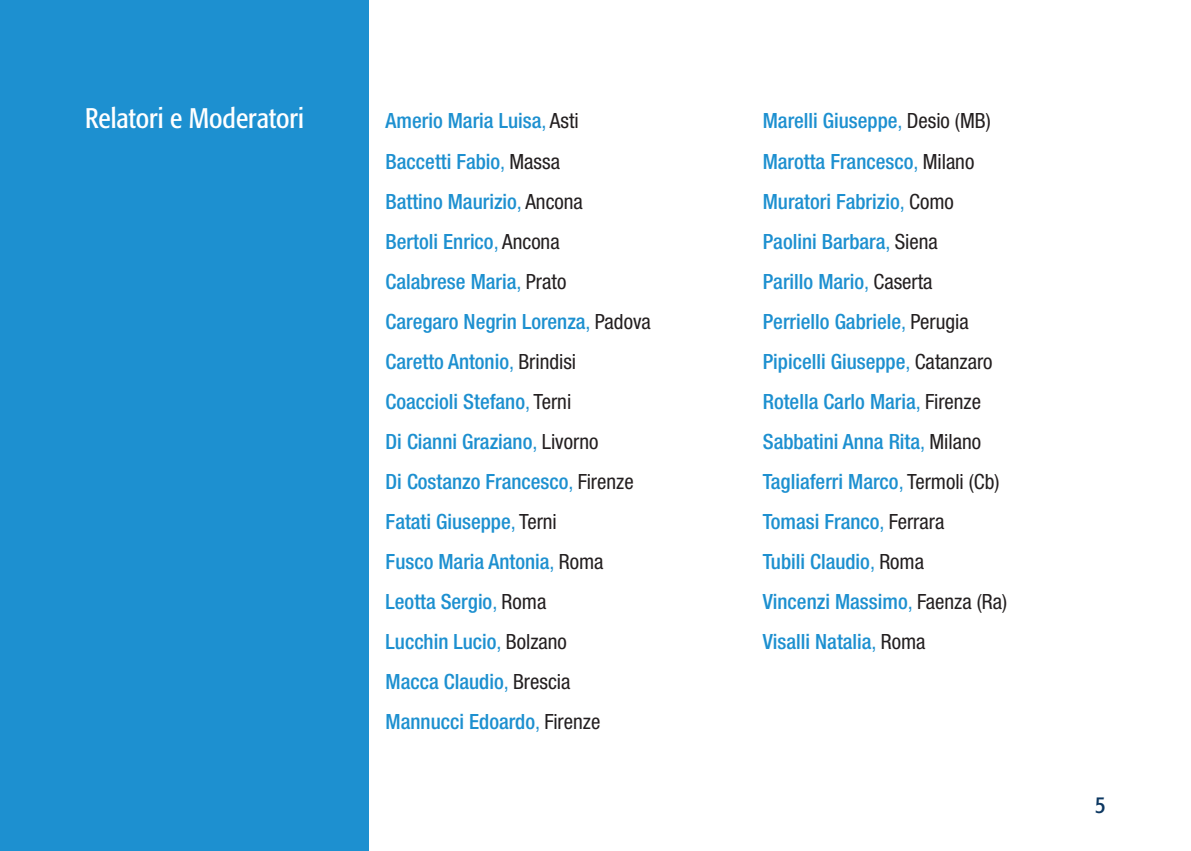
<style>
.page{position:relative;width:1191px;height:851px;background:#fff}
.page>*{position:absolute;margin:0;border:0;box-sizing:border-box;transform-origin:0 0}
.t1{font:condensed 28px "Formata";color:#fff}
.t2{font:condensed 24px "Formata";color:#0c3761}
.t3{font:500 condensed 21px/40px "Helvetica Neue";color:#1d90d0}
.s1{font-weight:400}
.s2{font-weight:400;color:#231f20}
</style>
<div class="page">
<div style="left:0;top:0;width:369px;height:850px;background:#1d90d0"></div>
<h1 class="t1" style="left:85px;top:106px;width:220px">Relatori e Moderatori</h1>
<p class="t3" style="left:386px;top:103px;width:267px">Amerio Maria Luisa<span class="s1">,</span> <span class="s2">Asti<br></span>Baccetti Fabio<span class="s1">,</span> <span class="s2">Massa<br></span>Battino Maurizio<span class="s1">,</span> <span class="s2">Ancona<br></span>Bertoli Enrico<span class="s1">,</span> <span class="s2">Ancona<br></span>Calabrese Maria<span class="s1">,</span> <span class="s2">Prato<br></span>Caregaro Negrin Lorenza<span class="s1">,</span> <span class="s2">Padova<br></span>Caretto Antonio<span class="s1">,</span> <span class="s2">Brindisi<br></span>Coaccioli Stefano<span class="s1">,</span> <span class="s2">Terni<br></span>Di Cianni Graziano<span class="s1">,</span> <span class="s2">Livorno<br></span>Di Costanzo Francesco<span class="s1">,</span> <span class="s2">Firenze<br></span>Fatati Giuseppe<span class="s1">,</span> <span class="s2">Terni<br></span>Fusco Maria Antonia<span class="s1">,</span> <span class="s2">Roma<br></span>Leotta Sergio<span class="s1">,</span> <span class="s2">Roma<br></span>Lucchin Lucio<span class="s1">,</span> <span class="s2">Bolzano<br></span>Macca Claudio<span class="s1">,</span> <span class="s2">Brescia<br></span>Mannucci Edoardo<span class="s1">,</span> <span class="s2">Firenze</span></p>
<p class="t3" style="left:763px;top:103px;width:246px">Marelli Giuseppe<span class="s1">,</span> <span class="s2">Desio (MB)<br></span>Marotta Francesco<span class="s1">,</span> <span class="s2">Milano<br></span>Muratori Fabrizio<span class="s1">,</span> <span class="s2">Como<br></span>Paolini Barbara<span class="s1">,</span> <span class="s2">Siena<br></span>Parillo Mario<span class="s1">,</span> <span class="s2">Caserta<br></span>Perriello Gabriele<span class="s1">,</span> <span class="s2">Perugia<br></span>Pipicelli Giuseppe<span class="s1">,</span> <span class="s2">Catanzaro<br></span>Rotella Carlo Maria<span class="s1">,</span> <span class="s2">Firenze<br></span>Sabbatini Anna Rita<span class="s1">,</span> <span class="s2">Milano<br></span>Tagliaferri Marco<span class="s1">,</span> <span class="s2">Termoli (Cb)<br></span>Tomasi Franco<span class="s1">,</span> <span class="s2">Ferrara<br></span>Tubili Claudio<span class="s1">,</span> <span class="s2">Roma<br></span>Vincenzi Massimo<span class="s1">,</span> <span class="s2">Faenza (Ra)<br></span>Visalli Natalia<span class="s1">,</span> <span class="s2">Roma</span></p>
<p class="t2" style="left:1095px;top:794px;width:12px">5</p>
</div>
